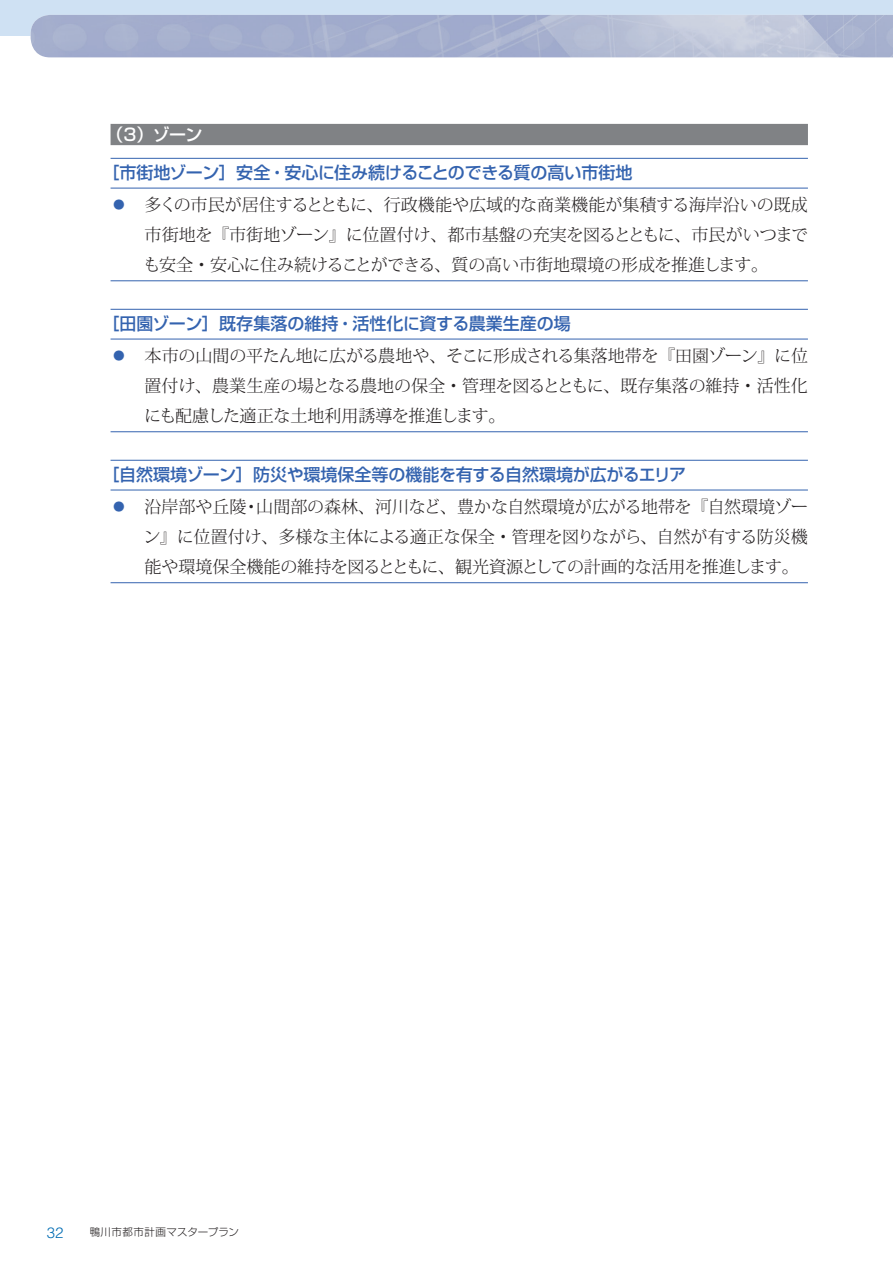
<style>
.page{position:relative;width:893px;height:1263px;background:#fff}
.page>*{position:absolute;margin:0;border:0;box-sizing:border-box;transform-origin:0 0}
.t1{font:300 16.95px/29.7px "Koz Min Pr 6 N";letter-spacing:-.01em;color:#231f20;text-align:justify}
.t2{font:500 16.95px "Shin Go Pr 6 N";letter-spacing:-.005em;color:#3463af}
.t3{font:500 16.95px "Shin Go Pr 6 N";color:#fff}
.t4{font:300 15px "Helvetica";color:#006cb3}
.t5{font:300 10.5px "Shin Go Pr 6 N";letter-spacing:.03em;color:#231f20}
.s1{color:#3463af}
</style>
<div class="page">
<div style="left:0;top:0;width:893px;height:36px;background:#cfe1f3"></div>
<img style="left:31px;top:15px;width:862px;height:42px">
<div style="left:111px;top:124px;width:697px;height:21px;background:#808285"></div>
<hr style="left:111px;top:158px;width:697px;height:1px;background:#3463af">
<hr style="left:111px;top:188px;width:697px;height:1px;background:#3463af">
<hr style="left:111px;top:280px;width:697px;height:1px;background:#3463af">
<hr style="left:111px;top:309px;width:697px;height:1px;background:#3463af">
<hr style="left:111px;top:339px;width:697px;height:1px;background:#3463af">
<hr style="left:111px;top:431px;width:697px;height:1px;background:#3463af">
<hr style="left:111px;top:460px;width:697px;height:1px;background:#3463af">
<hr style="left:111px;top:490px;width:697px;height:1px;background:#3463af">
<hr style="left:111px;top:582px;width:697px;height:1px;background:#3463af">
<p class="t3" style="left:107px;top:121px;width:98px">（３）ゾーン</p>
<p class="t2" style="left:102px;top:159px;width:532px">［市街地ゾーン］安全・安心に住み続けることのできる質の高い市街地</p>
<p class="t1" style="left:143px;top:190px;width:666px;text-indent:-33px"><span class="s1">⃝</span>　多くの市民が居住するとともに、行政機能や広域的な商業機能が集積する海岸沿いの既成市街地を『市街地ゾーン』に位置付け、都市基盤の充実を図るとともに、市民がいつまでも安全・安心に住み続けることができる、質の高い市街地環境の形成を推進します。</p>
<p class="t2" style="left:102px;top:310px;width:470px">［田園ゾーン］既存集落の維持・活性化に資する農業生産の場</p>
<p class="t1" style="left:144px;top:341px;width:665px;text-indent:-34px"><span class="s1">⃝</span>　本市の山間の平たん地に広がる農地や、そこに形成される集落地帯を『田園ゾーン』に位置付け、農業生産の場となる農地の保全・管理を図るとともに、既存集落の維持・活性化にも配慮した適正な土地利用誘導を推進します。</p>
<p class="t2" style="left:102px;top:461px;width:585px">［自然環境ゾーン］防災や環境保全等の機能を有する自然環境が広がるエリア</p>
<p class="t1" style="left:143px;top:492px;width:666px;text-indent:-33px"><span class="s1">⃝</span>　沿岸部や丘陵・山間部の森林、河川など、豊かな自然環境が広がる地帯を『自然環境ゾーン』に位置付け、多様な主体による適正な保全・管理を図りながら、自然が有する防災機能や環境保全機能の維持を図るとともに、観光資源としての計画的な活用を推進します。</p>
<p class="t4" style="left:47px;top:1223px;width:18px">32</p>
<p class="t5" style="left:90px;top:1224px;width:151px">鴨川市都市計画マスタープラン</p>
</div>
